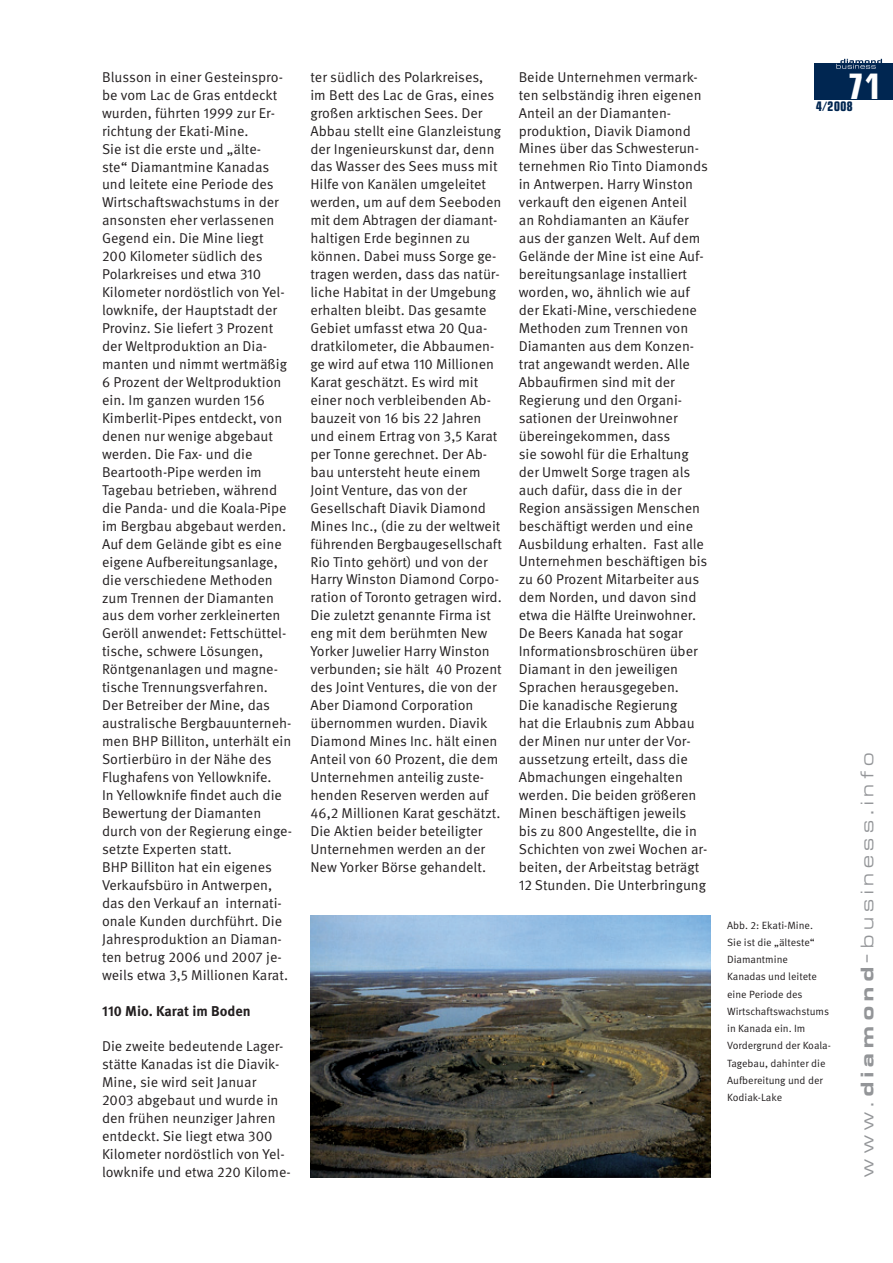
<style>
.page{position:relative;width:893px;height:1263px;background:#fff}
.page>*{position:absolute;margin:0;border:0;box-sizing:border-box;transform-origin:0 0}
.t1{font:36px "Eur Con Bol";color:#fff}
.t2{font:18px "Eur Ext";letter-spacing:.2em;color:#939598}
.t3{font:14.25px/18px "Meta Pro";color:#231f20}
.t4{font:700 14.25px "Meta Pro";color:#231f20}
.t5{font:13.5px "Eur Con Bol";color:#002651}
.t6{font:10.5px/17.2px "Meta Pro";color:#231f20}
.s1{font-family:"Eur Ext Bol"}
</style>
<div class="page">
<img style="left:310px;top:915px;width:401px;height:263px">
<div style="left:814px;top:64px;width:78px;height:36px;background:#002651"></div>
<svg style="left:836px;top:59px;width:46px;height:10px"></svg>
<p class="t3" style="left:102px;top:68px;width:191px">Blusson in einer Gesteinspro&shy;be vom Lac de Gras entdeckt wurden, führten 1999 zur Er&shy;richtung der Ekati-Mine.<br>Sie ist die erste und „älte-<br>ste“ Diamantmine Kanadas und leitete eine Periode des<br>Wirtschaftswachstums in der ansonsten eher verlassenen<br>Gegend ein. Die Mine liegt<br>200 Kilometer südlich des<br>Polarkreises und etwa 310<br>Kilometer nordöstlich von Yel&shy;lowknife, der Hauptstadt der<br>Provinz. Sie liefert 3 Prozent der Weltproduktion an Dia&shy;manten und nimmt wertmäßig<br>6 Prozent der Weltproduktion ein. Im ganzen wurden 156<br>Kimberlit-Pipes entdeckt, von denen nur wenige abgebaut werden. Die Fax- und die<br>Beartooth-Pipe werden im<br>Tagebau betrieben, während die Panda- und die Koala-Pipe im Bergbau abgebaut werden.<br>Auf dem Gelände gibt es eine eigene Aufbereitungsanlage, die verschiedene Methoden zum Trennen der Diamanten aus dem vorher zerkleinerten<br>Geröll anwendet: Fettschüttel&shy;tische, schwere Lösungen,<br>Röntgenanlagen und magne&shy;tische Trennungsverfahren.<br>Der Betreiber der Mine, das australische Bergbauunterneh&shy;men BHP Billiton, unterhält ein<br>Sortierbüro in der Nähe des<br>Flughafens von Yellowknife.<br>In Yellowknife findet auch die<br>Bewertung der Diamanten durch von der Regierung einge&shy;setzte Experten statt.<br>BHP Billiton hat ein eigenes<br>Verkaufsbüro in Antwerpen, das den Verkauf an internati&shy;onale Kunden durchführt. Die<br>Jahresproduktion an Diaman&shy;ten betrug 2006 und 2007 je&shy;weils etwa 3,5 Millionen Karat.</p>
<p class="t4" style="left:102px;top:1001px;width:150px">110 Mio. Karat im Boden</p>
<p class="t3" style="left:102px;top:1038px;width:190px">Die zweite bedeutende Lager&shy;stätte Kanadas ist die Diavik-<br>Mine, sie wird seit Januar<br>2003 abgebaut und wurde in den frühen neunziger Jahren entdeckt. Sie liegt etwa 300<br>Kilometer nordöstlich von Yel&shy;lowknife und etwa 220 Kilome-</p>
<p class="t3" style="left:310px;top:68px;width:193px">ter südlich des Polarkreises, im Bett des Lac de Gras, eines großen arktischen Sees. Der<br>Abbau stellt eine Glanzleistung der Ingenieurskunst dar, denn das Wasser des Sees muss mit<br>Hilfe von Kanälen umgeleitet werden, um auf dem Seeboden mit dem Abtragen der diamant&shy;haltigen Erde beginnen zu können. Dabei muss Sorge ge&shy;tragen werden, dass das natür&shy;liche Habitat in der Umgebung erhalten bleibt. Das gesamte<br>Gebiet umfasst etwa 20 Qua&shy;dratkilometer, die Abbaumen&shy;ge wird auf etwa 110 Millionen<br>Karat geschätzt. Es wird mit einer noch verbleibenden Ab&shy;bauzeit von 16 bis 22 Jahren und einem Ertrag von 3,5 Karat per Tonne gerechnet. Der Ab&shy;bau untersteht heute einem<br>Joint Venture, das von der<br>Gesellschaft Diavik Diamond<br>Mines Inc., (die zu der weltweit führenden Bergbaugesellschaft<br>Rio Tinto gehört) und von der<br>Harry Winston Diamond Corpo&shy;ration of Toronto getragen wird.<br>Die zuletzt genannte Firma ist eng mit dem berühmten New<br>Yorker Juwelier Harry Winston verbunden; sie hält 40 Prozent des Joint Ventures, die von der<br>Aber Diamond Corporation übernommen wurden. Diavik<br>Diamond Mines Inc. hält einen<br>Anteil von 60 Prozent, die dem<br>Unternehmen anteilig zuste&shy;henden Reserven werden auf<br>46,2 Millionen Karat geschätzt.<br>Die Aktien beider beteiligter<br>Unternehmen werden an der<br>New Yorker Börse gehandelt.</p>
<p class="t3" style="left:519px;top:68px;width:191px">Beide Unternehmen vermark&shy;ten selbständig ihren eigenen<br>Anteil an der Diamanten&shy;produktion, Diavik Diamond<br>Mines über das Schwesterun&shy;ternehmen Rio Tinto Diamonds in Antwerpen. Harry Winston verkauft den eigenen Anteil<br>an Rohdiamanten an Käufer aus der ganzen Welt. Auf dem<br>Gelände der Mine ist eine Auf&shy;bereitungsanlage installiert worden, wo, ähnlich wie auf der Ekati-Mine, verschiedene<br>Methoden zum Trennen von<br>Diamanten aus dem Konzen&shy;trat angewandt werden. Alle<br>Abbaufirmen sind mit der<br>Regierung und den Organi&shy;sationen der Ureinwohner übereingekommen, dass<br>sie sowohl für die Erhaltung der Umwelt Sorge tragen als auch dafür, dass die in der<br>Region ansässigen Menschen beschäftigt werden und eine<br>Ausbildung erhalten. Fast alle<br>Unternehmen beschäftigen bis zu 60 Prozent Mitarbeiter aus dem Norden, und davon sind etwa die Hälfte Ureinwohner.<br>De Beers Kanada hat sogar<br>Informationsbroschüren über<br>Diamant in den jeweiligen<br>Sprachen herausgegeben.<br>Die kanadische Regierung<br>hat die Erlaubnis zum Abbau der Minen nur unter der Vor&shy;aussetzung erteilt, dass die<br>Abmachungen eingehalten werden. Die beiden größeren<br>Minen beschäftigen jeweils bis zu 800 Angestellte, die in<br>Schichten von zwei Wochen ar&shy;beiten, der Arbeitstag beträgt<br>12 Stunden. Die Unterbringung</p>
<h1 class="t1" style="left:847px;top:66px;width:36px">71</h1>
<p class="t5" style="left:816px;top:99px;width:39px">4/2008</p>
<p class="t2" style="left:852px;top:1178px;width:427px;rotate:-90deg">www.<span class="s1">diamond</span>-business.info</p>
<p class="t6" style="left:727px;top:917px;width:105px">Abb. 2: Ekati-Mine.<br>Sie ist die „älteste“<br>Diamantmine<br>Kanadas und leitete eine Periode des<br>Wirtschaftswachstums in Kanada ein. Im<br>Vordergrund der Koala-<br>Tagebau, dahinter die<br>Aufbereitung und der<br>Kodiak-Lake</p>
</div>
